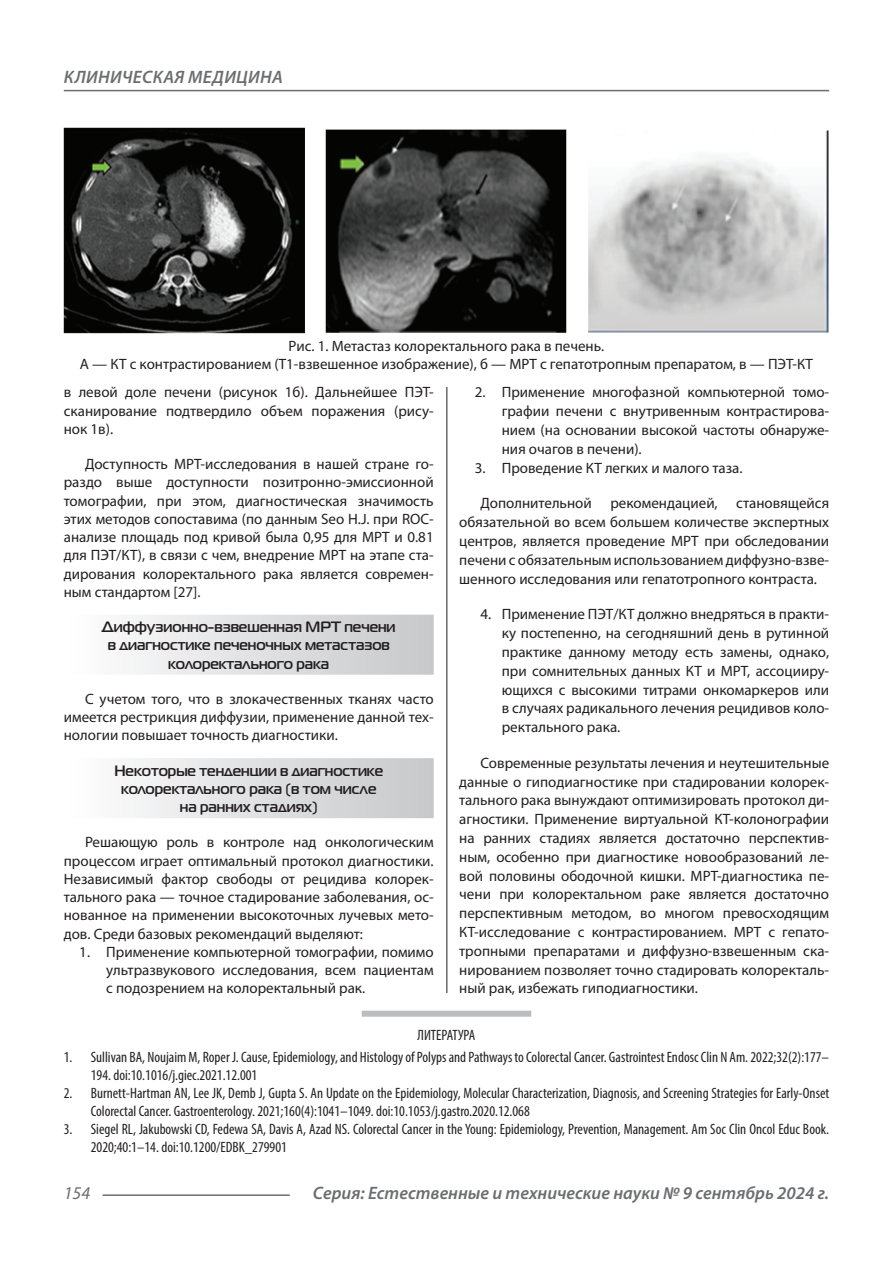
<style>
.page{position:relative;width:893px;height:1263px;background:#fff}
.page>*{position:absolute;margin:0;border:0;box-sizing:border-box;transform-origin:0 0}
.t1{font:italic 600 18px "Myriad Pro";color:#6c6d70}
.t2{font:italic 600 18px "Myriad Pro";letter-spacing:.02em;color:#6c6d70}
.t3{font:italic 18px "Myriad Pro";color:#6c6d70}
.Статья_текст{font:15px/18.8px "Myriad Pro";color:#231f20;text-align:justify}
.Библиография_Литерат{font:condensed 15px/18px "Myriad Pro";color:#231f20}
.Статья_подзаголовок{font:700 15px/18.3px "Magistral C";color:#231f20;text-align:center}
</style>
<div class="page">
<hr style="left:446px;top:128px;width:1px;height:1007px;background:#231f20">
<hr style="left:103px;top:1194px;width:187px;height:2px;background:#6c6d70">
<hr style="left:64px;top:90px;width:765px;height:1px;background:#6c6d70">
<div style="left:64px;top:615px;width:370px;height:60px;background:linear-gradient(to right,#fefeff,#c6c8ca)"></div>
<div style="left:64px;top:758px;width:370px;height:60px;background:linear-gradient(to right,#fefeff,#c6c8ca)"></div>
<div style="left:442px;top:369px;width:11px;height:18px;background:#fff"></div>
<div style="left:64px;top:128px;width:765px;height:241px;background:#fff"></div>
<img style="left:64px;top:128px;width:765px;height:205px">
<div style="left:441px;top:993px;width:11px;height:18px;background:#fff"></div>
<div style="left:362px;top:1011px;width:169px;height:6px;background:#bcbdc0"></div>
<p class="t2" style="left:64px;top:66px;width:220px">КЛИНИЧЕСКАЯ МЕДИЦИНА</p>
<p class="Статья_текст" style="left:80px;top:337px;width:735px;line-height:18px;text-align:center">Рис. 1. Метастаз колоректального рака в печень.<br>А — КТ с контрастированием (Т1-взвешенное изображение), б — МРТ с гепатотропным препаратом, в — ПЭТ-КТ</p>
<p class="Статья_текст" style="left:64px;top:383px;width:371px;line-height:18.3px">в левой доле печени (рисунок 1б). Дальнейшее ПЭТ&shy;сканирование подтвердило объем поражения (рису&shy;нок 1в).</p>
<p class="Статья_текст" style="left:64px;top:455px;width:371px;line-height:18.3px;text-indent:21px">Доступность МРТ-исследования в нашей стране го&shy;раздо выше доступности позитронно-эмиссионной томографии, при этом, диагностическая значимость этих методов сопоставима (по данным Seo H.J. при ROC&shy;анализе площадь под кривой была 0,95 для МРТ и 0.81 для ПЭТ/КТ), в связи с чем, внедрение МРТ на этапе ста&shy;дирования колоректального рака является современ&shy;ным стандартом [27].</p>
<p class="Статья_подзаголовок" style="left:102px;top:617px;width:295px">Диффузионно-взвешенная МРТ печени в диагностике печеночных метастазов колоректального рака</p>
<p class="Статья_текст" style="left:64px;top:689px;width:371px;line-height:18.3px;text-indent:21px">С учетом того, что в злокачественных тканях часто имеется рестрикция диффузии, применение данной тех&shy;нологии повышает точность диагностики.</p>
<p class="Статья_подзаголовок" style="left:114px;top:761px;width:270px">Некоторые тенденции в диагностике колоректального рака (в том числе на ранних стадиях)</p>
<p class="Статья_текст" style="left:64px;top:833px;width:371px;line-height:18.3px;text-indent:21px">Решающую роль в контроле над онкологическим процессом играет оптимальный протокол диагностики.<br>Независимый фактор свободы от рецидива колорек&shy;тального рака — точное стадирование заболевания, ос&shy;нованное на применении высокоточных лучевых мето&shy;дов. Среди базовых рекомендаций выделяют:</p>
<p class="Статья_текст" style="left:106px;top:942px;width:329px;line-height:18.3px;text-indent:-27px">1. Применение компьютерной томографии, помимо ультразвукового исследования, всем пациентам с подозрением на колоректальный рак.</p>
<p class="Статья_текст" style="left:502px;top:383px;width:329px;text-indent:-27px">2. Применение многофазной компьютерной томо&shy;графии печени с внутривенным контрастирова&shy;нием (на основании высокой частоты обнаруже&shy;ния очагов в печени).</p>
<p class="Статья_текст" style="left:475px;top:458px;width:269px">3. Проведение КТ легких и малого таза.</p>
<p class="Статья_текст" style="left:459px;top:494px;width:371px;text-indent:21px">Дополнительной рекомендацией, становящейся обязательной во всем большем количестве экспертных центров, является проведение МРТ при обследовании печени с обязательным использованием диффузно-взве&shy;шенного исследования или гепатотропного контраста.</p>
<p class="Статья_текст" style="left:502px;top:605px;width:329px;text-indent:-21px">4. Применение ПЭТ/КТ должно внедряться в практи&shy;ку постепенно, на сегодняшний день в рутинной практике данному методу есть замены, однако, при сомнительных данных КТ и МРТ, ассоцииру&shy;ющихся с высокими титрами онкомаркеров или в случаях радикального лечения рецидивов коло&shy;ректального рака.</p>
<p class="Статья_текст" style="left:459px;top:753px;width:371px;text-indent:21px">Современные результаты лечения и неутешительные данные о гиподиагностике при стадировании колорек&shy;тального рака вынуждают оптимизировать протокол ди&shy;агностики. Применение виртуальной КТ-колонографии на ранних стадиях является достаточно перспектив&shy;ным, особенно при диагностике новообразований ле&shy;вой половины ободочной кишки. МРТ-диагностика пе&shy;чени при колоректальном раке является достаточно перспективным методом, во многом превосходящим КТ-исследование с контрастированием. МРТ с гепато&shy;тропными препаратами и диффузно-взвешенным ска&shy;нированием позволяет точно стадировать колоректаль&shy;ный рак, избежать гиподиагностики.</p>
<p class="Библиография_Литерат" style="left:418px;top:1026px;width:59px">ЛИТЕРАТУРА</p>
<p class="Библиография_Литерат" style="left:91px;top:1048px;width:740px;text-indent:-27px">1. Sullivan BA, Noujaim M, Roper J. Cause, Epidemiology, and Histology of Polyps and Pathways to Colorectal Cancer. Gastrointest Endosc Clin N Am. 2022;32(2):177–<br>194. doi:10.1016/j.giec.2021.12.001</p>
<p class="Библиография_Литерат" style="left:91px;top:1084px;width:740px;text-indent:-27px">2. Burnett-Hartman AN, Lee JK, Demb J, Gupta S. An Update on the Epidemiology, Molecular Characterization, Diagnosis, and Screening Strategies for Early-Onset<br>Colorectal Cancer. Gastroenterology. 2021;160(4):1041–1049. doi:10.1053/j.gastro.2020.12.068</p>
<p class="Библиография_Литерат" style="left:91px;top:1120px;width:740px;text-indent:-27px">3. Siegel RL, Jakubowski CD, Fedewa SA, Davis A, Azad NS. Colorectal Cancer in the Young: Epidemiology, Prevention, Management. Am Soc Clin Oncol Educ Book.<br>2020;40:1–14. doi:10.1200/EDBK_279901</p>
<p class="t3" style="left:64px;top:1182px;width:28px">154</p>
<p class="t1" style="left:313px;top:1182px;width:518px">Серия: Естественные и технические науки № 9 сентябрь 2024 г.</p>
</div>
